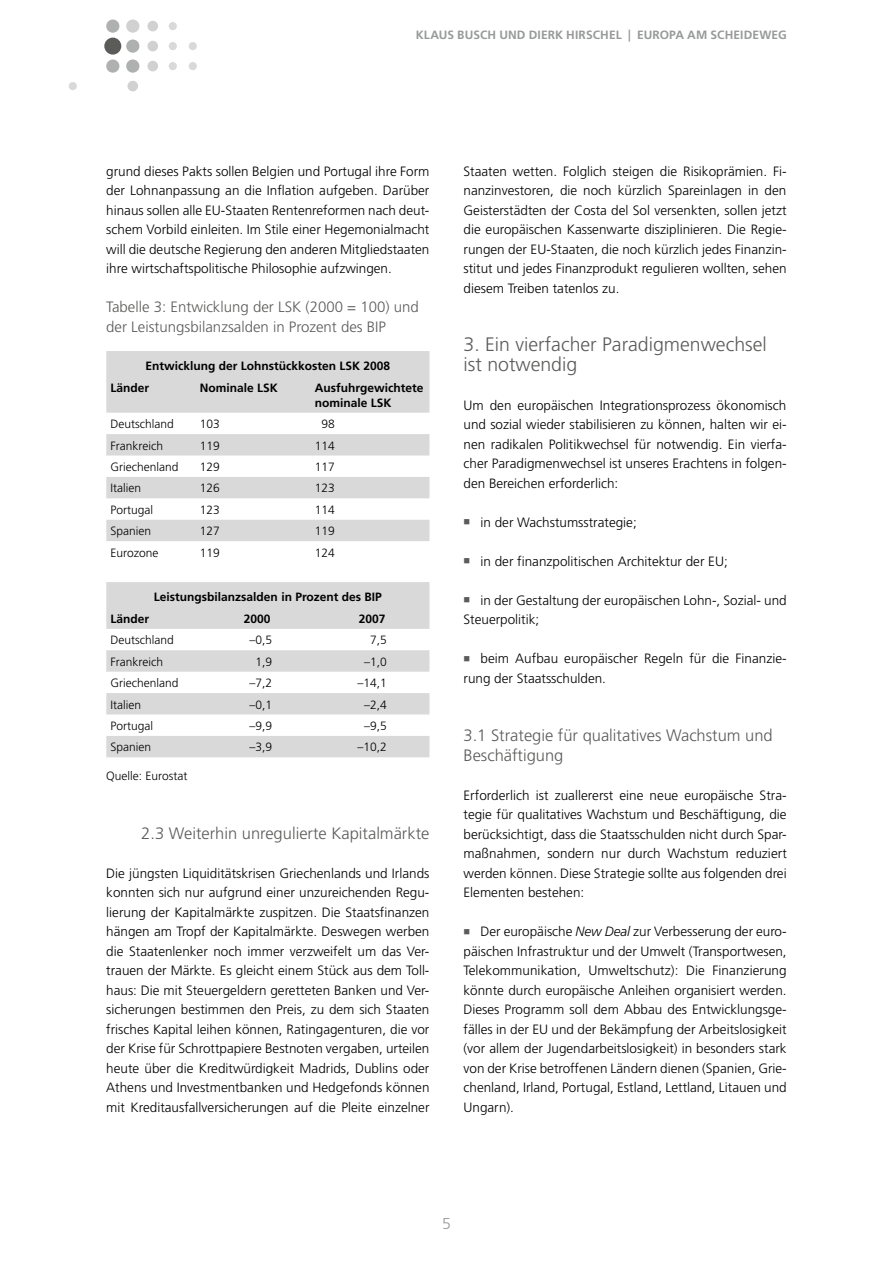
<style>
.page{position:relative;width:893px;height:1263px;background:#fff}
.page>*{position:absolute;margin:0;border:0;box-sizing:border-box;transform-origin:0 0}
._120_H1{font:300 19.5px/19.5px "Frutiger CE";color:#5b5b5a}
._121_H2{font:300 16.5px/19.5px "Frutiger CE";color:#5b5b5a}
.t1{font:300 15.75px "Frutiger CE";color:#989999}
._301_T_U{font:300 15px/19.5px "Frutiger CE";color:#5b5b5a}
._201_Standard_O{font:300 13.5px/19.5px "Frutiger CE";color:#000;text-align:justify}
._254_L1_Bullet{font:300 13.5px/19.5px "Frutiger CE";color:#000}
._380_Fussnote{font:300 13.5px/19.5px "Frutiger CE";color:#000;text-align:justify}
._303_T_F{font:300 12px "Frutiger CE";color:#000}
._302_T_K{font:700 12px/15px "Frutiger CE";color:#000}
.t2{font:700 12px "Frutiger CE";letter-spacing:.01em;color:#989999}
._307_T_Quelle{font:300 12px "Frutiger CE";color:#000}
.s1{font-style:italic}
</style>
<div class="page">
<div style="left:104px;top:38px;width:17px;height:17px;background:#5b5b5a;border-radius:50%"></div>
<div style="left:69px;top:82px;width:8px;height:8px;background:#d9d9da;border-radius:50%"></div>
<div style="left:127px;top:81px;width:11px;height:10px;background:#d1d1d1;border-radius:50%"></div>
<div style="left:169px;top:22px;width:8px;height:8px;background:#d9d9da;border-radius:50%"></div>
<div style="left:147px;top:21px;width:11px;height:10px;background:#d1d1d1;border-radius:50%"></div>
<div style="left:189px;top:42px;width:8px;height:8px;background:#d9d9da;border-radius:50%"></div>
<div style="left:169px;top:42px;width:8px;height:8px;background:#d9d9da;border-radius:50%"></div>
<div style="left:147px;top:41px;width:11px;height:10px;background:#d1d1d1;border-radius:50%"></div>
<div style="left:189px;top:62px;width:8px;height:8px;background:#d9d9da;border-radius:50%"></div>
<div style="left:169px;top:62px;width:8px;height:8px;background:#d9d9da;border-radius:50%"></div>
<div style="left:147px;top:61px;width:11px;height:10px;background:#d1d1d1;border-radius:50%"></div>
<div style="left:126px;top:20px;width:13px;height:13px;background:#d1d1d1;border-radius:50%"></div>
<div style="left:106px;top:20px;width:13px;height:13px;background:#afb0b0;border-radius:50%"></div>
<div style="left:126px;top:39px;width:13px;height:14px;background:#afb0b0;border-radius:50%"></div>
<div style="left:126px;top:59px;width:13px;height:14px;background:#afb0b0;border-radius:50%"></div>
<div style="left:106px;top:59px;width:13px;height:14px;background:#afb0b0;border-radius:50%"></div>
<svg style="left:106px;top:351px;width:323px;height:190px;fill:#d9d9da"></svg>
<svg style="left:106px;top:582px;width:323px;height:175px;fill:#d9d9da"></svg>
<p class="t2" style="left:416px;top:28px;width:17px">Klaus</p>
<p class="t2" style="left:457px;top:28px;width:16px">Busch</p>
<p class="t2" style="left:499px;top:28px;width:10px">und</p>
<p class="t2" style="left:529px;top:28px;width:16px">Dierk</p>
<p class="t2" style="left:566px;top:28px;width:17px">Hirschel</p>
<p class="t2" style="left:628px;top:28px;width:25px">| Europa</p>
<p class="t2" style="left:687px;top:28px;width:38px">am Scheide</p>
<p class="t2" style="left:759px;top:28px;width:29px">weg</p>
<p class="_380_Fussnote" style="left:106px;top:161px;width:325px">grund dieses Pakts sollen Belgien und Portugal ihre Form der Lohnanpassung an die Inflation aufgeben. Darüber hinaus sollen alle EU-Staaten Rentenreformen nach deut&shy;schem Vorbild einleiten. Im Stile einer Hegemonialmacht will die deutsche Regierung den anderen Mitgliedstaaten ihre wirtschaftspolitische Philosophie aufzwingen.</p>
<p class="_301_T_U" style="left:106px;top:297px;width:314px">Tabelle 3: Entwicklung der LSK (2000 = 100) und der Leistungsbilanzsalden in Prozent des BIP</p>
<p class="_302_T_K" style="left:146px;top:358px;width:246px">Entwicklung der Lohnstückkosten LSK 2008</p>
<p class="_302_T_K" style="left:111px;top:380px;width:40px">Länder</p>
<p class="_302_T_K" style="left:200px;top:380px;width:80px">Nominale LSK</p>
<p class="_302_T_K" style="left:315px;top:380px;width:110px">Ausfuhrgewichtete nominale LSK</p>
<p class="_303_T_F" style="left:111px;top:417px;width:65px">Deutschland</p>
<p class="_303_T_F" style="left:200px;top:417px;width:22px">103</p>
<p class="_303_T_F" style="left:321px;top:417px;width:15px">98</p>
<p class="_303_T_F" style="left:111px;top:438px;width:54px">Frankreich</p>
<p class="_303_T_F" style="left:200px;top:438px;width:22px">119</p>
<p class="_303_T_F" style="left:315px;top:438px;width:22px">114</p>
<p class="_303_T_F" style="left:111px;top:460px;width:70px">Griechenland</p>
<p class="_303_T_F" style="left:200px;top:460px;width:22px">129</p>
<p class="_303_T_F" style="left:315px;top:460px;width:22px">117</p>
<p class="_303_T_F" style="left:111px;top:481px;width:32px">Italien</p>
<p class="_303_T_F" style="left:200px;top:481px;width:22px">126</p>
<p class="_303_T_F" style="left:315px;top:481px;width:22px">123</p>
<p class="_303_T_F" style="left:111px;top:503px;width:44px">Portugal</p>
<p class="_303_T_F" style="left:200px;top:503px;width:22px">123</p>
<p class="_303_T_F" style="left:315px;top:503px;width:22px">114</p>
<p class="_303_T_F" style="left:111px;top:524px;width:42px">Spanien</p>
<p class="_303_T_F" style="left:200px;top:524px;width:22px">127</p>
<p class="_303_T_F" style="left:315px;top:524px;width:22px">119</p>
<p class="_303_T_F" style="left:111px;top:545px;width:49px">Eurozone</p>
<p class="_303_T_F" style="left:200px;top:545px;width:22px">119</p>
<p class="_303_T_F" style="left:315px;top:545px;width:22px">124</p>
<p class="_302_T_K" style="left:154px;top:589px;width:229px">Leistungsbilanzsalden in Prozent des BIP</p>
<p class="_302_T_K" style="left:111px;top:611px;width:40px">Länder</p>
<p class="_302_T_K" style="left:244px;top:611px;width:28px">2000</p>
<p class="_302_T_K" style="left:359px;top:611px;width:28px">2007</p>
<p class="_303_T_F" style="left:111px;top:633px;width:65px">Deutschland</p>
<p class="_303_T_F" style="left:249px;top:633px;width:24px">–0,5</p>
<p class="_303_T_F" style="left:370px;top:633px;width:18px">7,5</p>
<p class="_303_T_F" style="left:111px;top:654px;width:54px">Frankreich</p>
<p class="_303_T_F" style="left:255px;top:654px;width:18px">1,9</p>
<p class="_303_T_F" style="left:364px;top:654px;width:24px">–1,0</p>
<p class="_303_T_F" style="left:111px;top:676px;width:70px">Griechenland</p>
<p class="_303_T_F" style="left:249px;top:676px;width:24px">–7,2</p>
<p class="_303_T_F" style="left:358px;top:676px;width:31px">–14,1</p>
<p class="_303_T_F" style="left:111px;top:697px;width:32px">Italien</p>
<p class="_303_T_F" style="left:249px;top:697px;width:24px">–0,1</p>
<p class="_303_T_F" style="left:364px;top:697px;width:24px">–2,4</p>
<p class="_303_T_F" style="left:111px;top:719px;width:44px">Portugal</p>
<p class="_303_T_F" style="left:249px;top:719px;width:24px">–9,9</p>
<p class="_303_T_F" style="left:364px;top:719px;width:24px">–9,5</p>
<p class="_303_T_F" style="left:111px;top:740px;width:42px">Spanien</p>
<p class="_303_T_F" style="left:249px;top:740px;width:24px">–3,9</p>
<p class="_303_T_F" style="left:358px;top:740px;width:31px">–10,2</p>
<p class="_307_T_Quelle" style="left:106px;top:769px;width:83px">Quelle: Eurostat</p>
<p class="_121_H2" style="left:141px;top:823px;width:290px">2.3 Weiterhin unregulierte Kapitalmärkte</p>
<p class="_201_Standard_O" style="left:106px;top:863px;width:325px">Die jüngsten Liquiditätskrisen Griechenlands und Irlands konnten sich nur aufgrund einer unzureichenden Regu&shy;lierung der Kapitalmärkte zuspitzen. Die Staatsfinanzen hängen am Tropf der Kapitalmärkte. Deswegen werben die Staatenlenker noch immer verzweifelt um das Ver&shy;trauen der Märkte. Es gleicht einem Stück aus dem Toll&shy;haus: Die mit Steuergeldern geretteten Banken und Ver&shy;sicherungen bestimmen den Preis, zu dem sich Staaten frisches Kapital leihen können, Ratingagenturen, die vor der Krise für Schrottpapiere Bestnoten vergaben, urteilen heute über die Kreditwürdigkeit Madrids, Dublins oder Athens und Investmentbanken und Hedgefonds können mit Kreditausfallversicherungen auf die Pleite einzelner</p>
<p class="_201_Standard_O" style="left:463px;top:161px;width:325px">Staaten wetten. Folglich steigen die Risikoprämien. Fi&shy;nanzinvestoren, die noch kürzlich Spareinlagen in den Geisterstädten der Costa del Sol versenkten, sollen jetzt die europäischen Kassenwarte disziplinieren. Die Regie&shy;rungen der EU-Staaten, die noch kürzlich jedes Finanzin&shy;stitut und jedes Finanzprodukt regulieren wollten, sehen diesem Treiben tatenlos zu.</p>
<p class="_120_H1" style="left:463px;top:334px;width:305px">3. Ein vierfacher Paradigmenwechsel ist notwendig</p>
<p class="_201_Standard_O" style="left:463px;top:395px;width:325px">Um den europäischen Integrationsprozess ökonomisch und sozial wieder stabilisieren zu können, halten wir ei&shy;nen radikalen Politikwechsel für notwendig. Ein vierfa&shy;cher Paradigmenwechsel ist unseres Erachtens in folgen&shy;den Bereichen erforderlich:</p>
<p class="_254_L1_Bullet" style="left:480px;top:512px;width:158px">in der Wachstumsstrategie;</p>
<p class="_254_L1_Bullet" style="left:480px;top:551px;width:249px">in der finanzpolitischen Architektur der EU;</p>
<p class="_254_L1_Bullet" style="left:463px;top:590px;width:325px;text-indent:17px">in der Gestaltung der europäischen Lohn-, Sozial- und<br>Steuerpolitik;</p>
<p class="_254_L1_Bullet" style="left:463px;top:648px;width:325px;text-indent:17px">beim Aufbau europäischer Regeln für die Finanzie&shy;rung der Staatsschulden.</p>
<p class="_121_H2" style="left:463px;top:725px;width:311px">3.1 Strategie für qualitatives Wachstum und<br>Beschäftigung</p>
<p class="_201_Standard_O" style="left:463px;top:785px;width:325px">Erforderlich ist zuallererst eine neue europäische Stra&shy;tegie für qualitatives Wachstum und Beschäftigung, die berücksichtigt, dass die Staatsschulden nicht durch Spar&shy;maßnahmen, sondern nur durch Wachstum reduziert werden können. Diese Strategie sollte aus folgenden drei Elementen bestehen:</p>
<p class="_254_L1_Bullet" style="left:463px;top:921px;width:325px;text-align:justify;text-indent:17px">Der europäische <span class="s1">New Deal</span> zur Verbesserung der euro&shy;päischen Infrastruktur und der Umwelt (Transportwesen, Telekommunikation, Umweltschutz): Die Finanzierung könnte durch europäische Anleihen organisiert werden.<br>Dieses Programm soll dem Abbau des Entwicklungsge&shy;fälles in der EU und der Bekämpfung der Arbeitslosigkeit (vor allem der Jugendarbeitslosigkeit) in besonders stark von der Krise betroffenen Ländern dienen (Spanien, Grie&shy;chenland, Irland, Portugal, Estland, Lettland, Litauen und Ungarn).</p>
<p class="t1" style="left:442px;top:1214px;width:10px">5</p>
</div>
